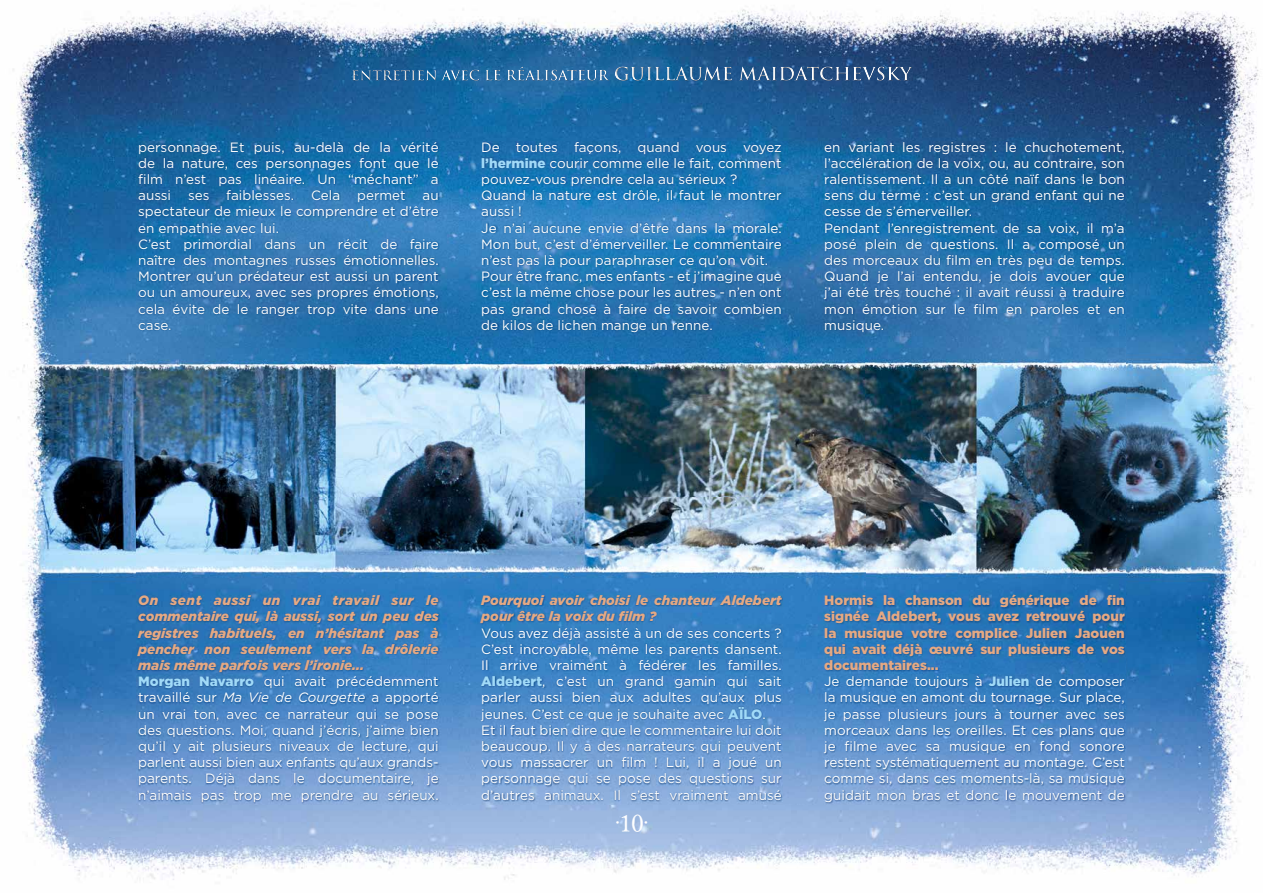
<style>
.page{position:relative;width:1263px;height:893px;background:#fff}
.page>*{position:absolute;margin:0;border:0;box-sizing:border-box;transform-origin:0 0}
.t1{font:19.5px "Portmanteau";color:#fff}
.t2{font:13.5px/16.2px "Gotham";color:#fff}
.t3{font:italic 900 13.5px/16.2px "Gotham";color:#e5a983}
.s1{font-weight:900;color:#a1daf8}
.s2{font-weight:900;font-style:italic;color:#e5a983}
.s3{font-style:italic}
.s4{font-weight:900;color:#e5a983}
</style>
<div class="page">
<img style="left:12px;top:7px;width:1247px;height:150px">
<img style="left:16px;top:157px;width:141px;height:722px">
<img style="left:1106px;top:157px;width:147px;height:719px">
<img style="left:157px;top:804px;width:949px;height:76px">
<img style="left:136px;top:142px;width:990px;height:662px">
<img style="left:352px;top:80px;width:116px;height:1px">
<img style="left:352px;top:70px;width:116px;height:10px">
<img style="left:469px;top:67px;width:141px;height:14px">
<img style="left:615px;top:66px;width:298px;height:1px">
<img style="left:615px;top:80px;width:298px;height:1px">
<img style="left:615px;top:67px;width:298px;height:13px">
<p class="t2" style="left:138px;top:138px;width:302px">personnage. Et puis, au-delà de la vérité de la nature, ces personnages font que le film n’est pas linéaire. Un “méchant” a aussi ses faiblesses. Cela permet au spectateur de mieux le comprendre et d’être en empathie avec lui.<br>C’est primordial dans un récit de faire naître des montagnes russes émotionnelles.<br>Montrer qu’un prédateur est aussi un parent ou un amoureux, avec ses propres émotions, cela évite de le ranger trop vite dans une case.</p>
<p class="t2" style="left:481px;top:138px;width:302px">De toutes façons, quand vous voyez <span class="s1">l’hermine</span> courir comme elle le fait, comment pouvez-vous prendre cela au sérieux ?<br>Quand la nature est drôle, il faut le montrer aussi !<br>Je n’ai aucune envie d’être dans la morale.<br>Mon but, c’est d’émerveiller. Le commentaire n’est pas là pour paraphraser ce qu’on voit.<br>Pour être franc, mes enfants - et j’imagine que c’est la même chose pour les autres - n’en ont pas grand chose à faire de savoir combien de kilos de lichen mange un renne.</p>
<p class="t2" style="left:824px;top:138px;width:302px">en variant les registres : le chuchotement, l’accélération de la voix, ou, au contraire, son ralentissement. Il a un côté naïf dans le bon sens du terme : c’est un grand enfant qui ne cesse de s’émerveiller.<br>Pendant l’enregistrement de sa voix, il m’a posé plein de questions. Il a composé un des morceaux du film en très peu de temps.<br>Quand je l’ai entendu, je dois avouer que j’ai été très touché : il avait réussi à traduire mon émotion sur le film en paroles et en musique.</p>
<p class="t2" style="left:138px;top:592px;width:302px"><span class="s2">On sent aussi un vrai travail sur le commentaire qui, là aussi, sort un peu des registres habituels, en n’hésitant pas à pencher non seulement vers la drôlerie mais même parfois vers l’ironie...<br></span><span class="s1">Morgan Navarro</span> qui avait précédemment travaillé sur <span class="s3">Ma Vie de Courgette</span> a apporté un vrai ton, avec ce narrateur qui se pose des questions. Moi, quand j’écris, j’aime bien qu’il y ait plusieurs niveaux de lecture, qui parlent aussi bien aux enfants qu’aux grands&shy;parents. Déjà dans le documentaire, je n’aimais pas trop me prendre au sérieux.</p>
<p class="t3" style="left:481px;top:592px;width:302px">Pourquoi avoir choisi le chanteur Aldebert pour être la voix du film ?</p>
<p class="t2" style="left:481px;top:624px;width:302px">Vous avez déjà assisté à un de ses concerts ?<br>C’est incroyable, même les parents dansent.<br>Il arrive vraiment à fédérer les familles.<br><span class="s1">Aldebert</span>, c’est un grand gamin qui sait parler aussi bien aux adultes qu’aux plus jeunes. C’est ce que je souhaite avec <span class="s1">AÏLO</span>.<br>Et il faut bien dire que le commentaire lui doit beaucoup. Il y a des narrateurs qui peuvent vous massacrer un film ! Lui, il a joué un personnage qui se pose des questions sur d’autres animaux. Il s’est vraiment amusé</p>
<h1 class="t1" style="left:615px;top:806px;width:35px">.10.</h1>
<p class="t2" style="left:824px;top:592px;width:302px"><span class="s4">Hormis la chanson du générique de fin signée Aldebert, vous avez retrouvé pour la musique votre complice Julien Jaouen qui avait déjà œuvré sur plusieurs de vos documentaires...<br></span>Je demande toujours à <span class="s1">Julien</span> de composer la musique en amont du tournage. Sur place, je passe plusieurs jours à tourner avec ses morceaux dans les oreilles. Et ces plans que je filme avec sa musique en fond sonore restent systématiquement au montage. C’est comme si, dans ces moments-là, sa musique guidait mon bras et donc le mouvement de</p>
</div>
